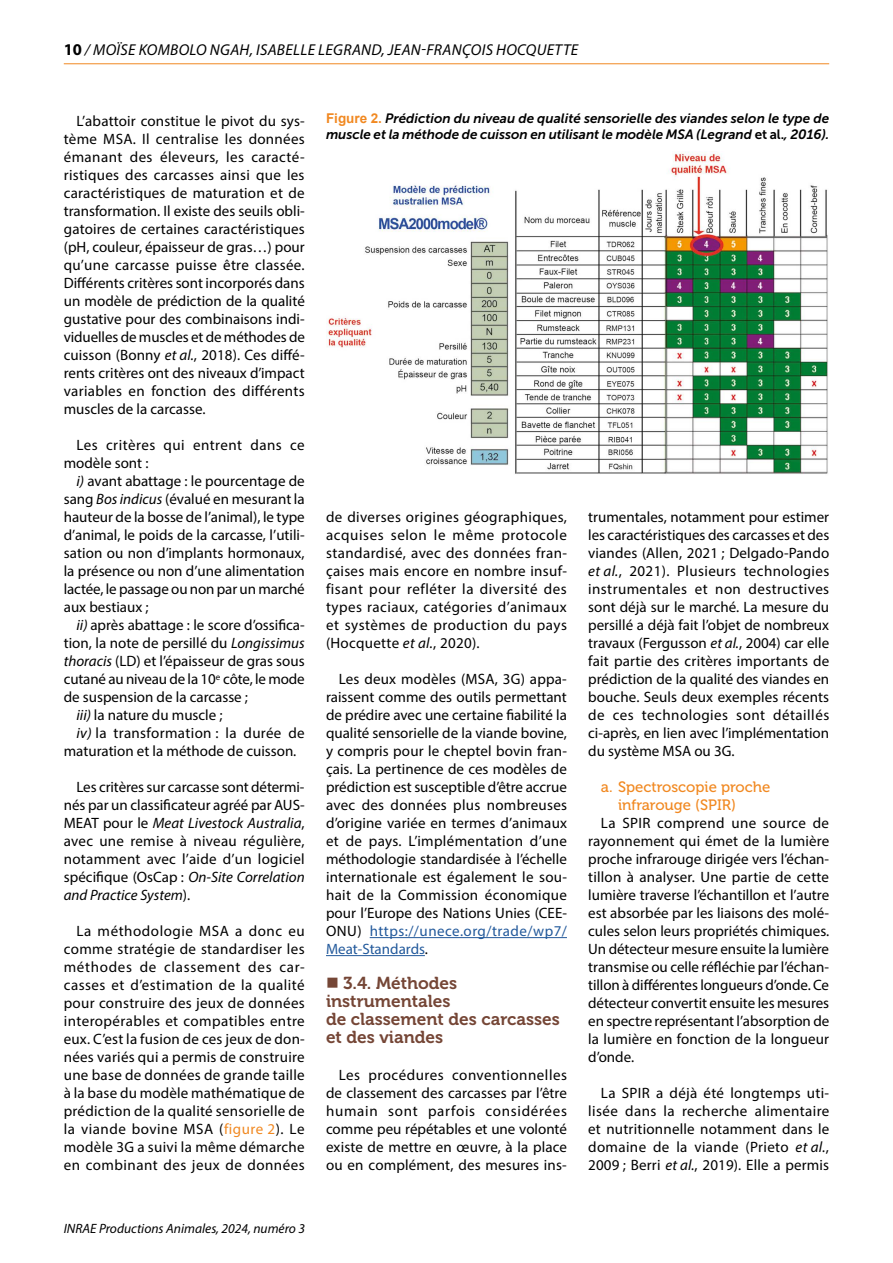
<style>
.page{position:relative;width:893px;height:1263px;background:#fff}
.page>*{position:absolute;margin:0;border:0;box-sizing:border-box;transform-origin:0 0}
.t1{font:17.25px/18px "Museo 700";color:#754636}
.t2{font:italic 15.75px "Myriad Pro";letter-spacing:.02em;color:#000}
.t3{font:15px/18px "Myriad Pro";letter-spacing:.01em;color:#000;text-align:justify}
.t4{font:15px/18px "Myriad Pro";letter-spacing:.03em;color:#000}
.t5{font:15px/18px "Museo 500";color:#f18922}
.t6{font:15px "Myriad Pro";letter-spacing:-.01em;color:#000}
.t7{font:italic 13.5px/15.8px "Museo Sans 700";color:#000}
.t8{font:italic 13.5px "Myriad Pro";color:#000}
.s1{font-weight:700;font-style:normal;font-size:16.5px}
.s2{font-style:italic}
.s3{color:#f18922}
.s4{font-family:"Arial";font-weight:700;font-style:normal;color:#f18922}
.s5{font-style:normal}
.s6{color:#22599b}
</style>
<div class="page">
<hr style="left:64px;top:63px;width:765px;height:1px;background:#f18922">
<hr style="left:370px;top:937px;width:197px;height:1px;background:#22599b">
<hr style="left:326px;top:955px;width:99px;height:1px;background:#22599b">
<img style="left:327px;top:152px;width:501px;height:322px">
<p class="t2" style="left:64px;top:40px;width:86px"><span class="s1">10</span> / Moïse kombolo</p>
<p class="t2" style="left:210px;top:40px;width:11px">ngah</p>
<p class="t2" style="left:250px;top:40px;width:20px">, Isabelle</p>
<p class="t2" style="left:318px;top:40px;width:10px">legrand</p>
<p class="t2" style="left:382px;top:40px;width:55px">, Jean-fran</p>
<p class="t2" style="left:462px;top:40px;width:45px">çois hocquette</p>
<p class="t3" style="left:64px;top:112px;width:243px;text-indent:13px">L’abattoir constitue le pivot du sys&shy;tème MSA. Il centralise les données émanant des éleveurs, les caracté&shy;ristiques des carcasses ainsi que les caractéristiques de maturation et de transformation. Il existe des seuils obli&shy;gatoires de certaines caractéristiques (pH, couleur, épaisseur de gras…) pour qu’une carcasse puisse être classée.<br>Différents critères sont incorporés dans un modèle de prédiction de la qualité gustative pour des combinaisons indi&shy;viduelles de muscles et de méthodes de cuisson (Bonny <span class="s2">et al.</span>, 2018). Ces diffé&shy;rents critères ont des niveaux d’impact variables en fonction des différents muscles de la carcasse.</p>
<p class="t4" style="left:64px;top:436px;width:242px;text-indent:13px">Les critères qui entrent dans ce modèle sont :</p>
<p class="t3" style="left:64px;top:472px;width:242px;text-indent:13px"><span class="s2">i)</span> avant abattage : le pourcentage de sang <span class="s2">Bos indicus</span> (évalué en mesurant la hauteur de la bosse de l’animal), le type d’animal, le poids de la carcasse, l’utili&shy;sation ou non d’implants hormonaux, la présence ou non d’une alimentation lactée, le passage ou non par un marché aux bestiaux ;</p>
<p class="t3" style="left:77px;top:616px;width:230px"><span class="s2">ii)</span> après abattage : le score d’ossifica-</p>
<p class="t3" style="left:64px;top:634px;width:242px">tion, la note de persillé du <span class="s2">Longissimus</span></p>
<p class="t3" style="left:64px;top:652px;width:242px"><span class="s2">thoracis</span> (LD) et l’épaisseur de gras sous</p>
<p class="t6" style="left:64px;top:670px;width:242px">cutané au niveau de la 10<sup>e</sup> côte, le mode</p>
<p class="t3" style="left:64px;top:688px;width:186px">de suspension de la carcasse ;</p>
<p class="t3" style="left:77px;top:706px;width:148px"><span class="s2">iii)</span> la nature du muscle ;</p>
<p class="t3" style="left:77px;top:724px;width:230px"><span class="s2">iv)</span> la transformation : la durée de</p>
<p class="t3" style="left:64px;top:742px;width:234px">maturation et la méthode de cuisson.</p>
<p class="t3" style="left:64px;top:778px;width:242px;text-indent:13px">Les critères sur carcasse sont détermi&shy;nés par un classificateur agréé par AUS-MEAT pour le <span class="s2">Meat Livestock Australia</span>, avec une remise à niveau régulière, notamment avec l’aide d’un logiciel spécifique (OsCap : <span class="s2">On-Site Correlation and Practice System</span>).</p>
<p class="t3" style="left:64px;top:922px;width:243px;text-indent:13px">La méthodologie MSA a donc eu comme stratégie de standardiser les méthodes de classement des car&shy;casses et d’estimation de la qualité pour construire des jeux de données interopérables et compatibles entre eux. C’est la fusion de ces jeux de don&shy;nées variés qui a permis de construire une base de données de grande taille à la base du modèle mathématique de prédiction de la qualité sensorielle de la viande bovine MSA (<span class="s3">figure 2</span>). Le modèle 3G a suivi la même démarche en combinant des jeux de données</p>
<p class="t8" style="left:64px;top:1220px;width:243px">INRAE Productions Animales, 2024, numéro 3</p>
<p class="t7" style="left:326px;top:110px;width:505px"><span class="s4">Figure 2.</span> Prédiction du niveau de qualité sensorielle des viandes selon le type de muscle et la méthode de cuisson en utilisant le modèle MSA (Legrand <span class="s5">et al.</span>, 2016).</p>
<p class="t3" style="left:326px;top:508px;width:243px">de diverses origines géographiques, acquises selon le même protocole standardisé, avec des données fran&shy;çaises mais encore en nombre insuf&shy;fisant pour refléter la diversité des types raciaux, catégories d’animaux et systèmes de production du pays (Hocquette <span class="s2">et al.</span>, 2020).</p>
<p class="t3" style="left:326px;top:670px;width:243px;text-indent:13px">Les deux modèles (MSA, 3G) appa&shy;raissent comme des outils permettant de prédire avec une certaine fiabilité la qualité sensorielle de la viande bovine, y compris pour le cheptel bovin fran&shy;çais. La pertinence de ces modèles de prédiction est susceptible d’être accrue avec des données plus nombreuses d’origine variée en termes d’animaux et de pays. L’implémentation d’une méthodologie standardisée à l’échelle internationale est également le sou&shy;hait de la Commission économique pour l’Europe des Nations Unies (CEE-ONU) <span class="s6">https://unece.org/trade/wp7/ Meat-Standards</span>.</p>
<p class="t1" style="left:326px;top:974px;width:235px;text-indent:17px">3.4. Méthodes instrumentales<br>de classement des carcasses et des viandes</p>
<p class="t3" style="left:326px;top:1066px;width:242px;text-indent:13px">Les procédures conventionnelles de classement des carcasses par l’être humain sont parfois considérées comme peu répétables et une volonté existe de mettre en œuvre, à la place ou en complément, des mesures ins-</p>
<p class="t3" style="left:588px;top:508px;width:243px">trumentales, notamment pour estimer les caractéristiques des carcasses et des viandes (Allen, 2021 ; Delgado-Pando <span class="s2">et al.</span>, 2021). Plusieurs technologies instrumentales et non destructives sont déjà sur le marché. La mesure du persillé a déjà fait l’objet de nombreux travaux (Fergusson <span class="s2">et al.</span>, 2004) car elle fait partie des critères importants de prédiction de la qualité des viandes en bouche. Seuls deux exemples récents de ces technologies sont détaillés ci-après, en lien avec l’implémentation du système MSA ou 3G.</p>
<p class="t5" style="left:618px;top:778px;width:154px;text-indent:-17px">a. Spectroscopie proche infrarouge (SPIR)</p>
<p class="t3" style="left:588px;top:814px;width:242px;text-indent:13px">La SPIR comprend une source de rayonnement qui émet de la lumière proche infrarouge dirigée vers l’échan&shy;tillon à analyser. Une partie de cette lumière traverse l’échantillon et l’autre est absorbée par les liaisons des molé&shy;cules selon leurs propriétés chimiques.<br>Un détecteur mesure ensuite la lumière transmise ou celle réfléchie par l’échan&shy;tillon à différentes longueurs d’onde. Ce détecteur convertit ensuite les mesures en spectre représentant l’absorption de la lumière en fonction de la longueur d’onde.</p>
<p class="t3" style="left:588px;top:1084px;width:243px;text-indent:13px">La SPIR a déjà été longtemps uti&shy;lisée dans la recherche alimentaire et nutritionnelle notamment dans le domaine de la viande (Prieto <span class="s2">et al.</span>, 2009 ; Berri <span class="s2">et al.</span>, 2019). Elle a permis</p>
</div>
